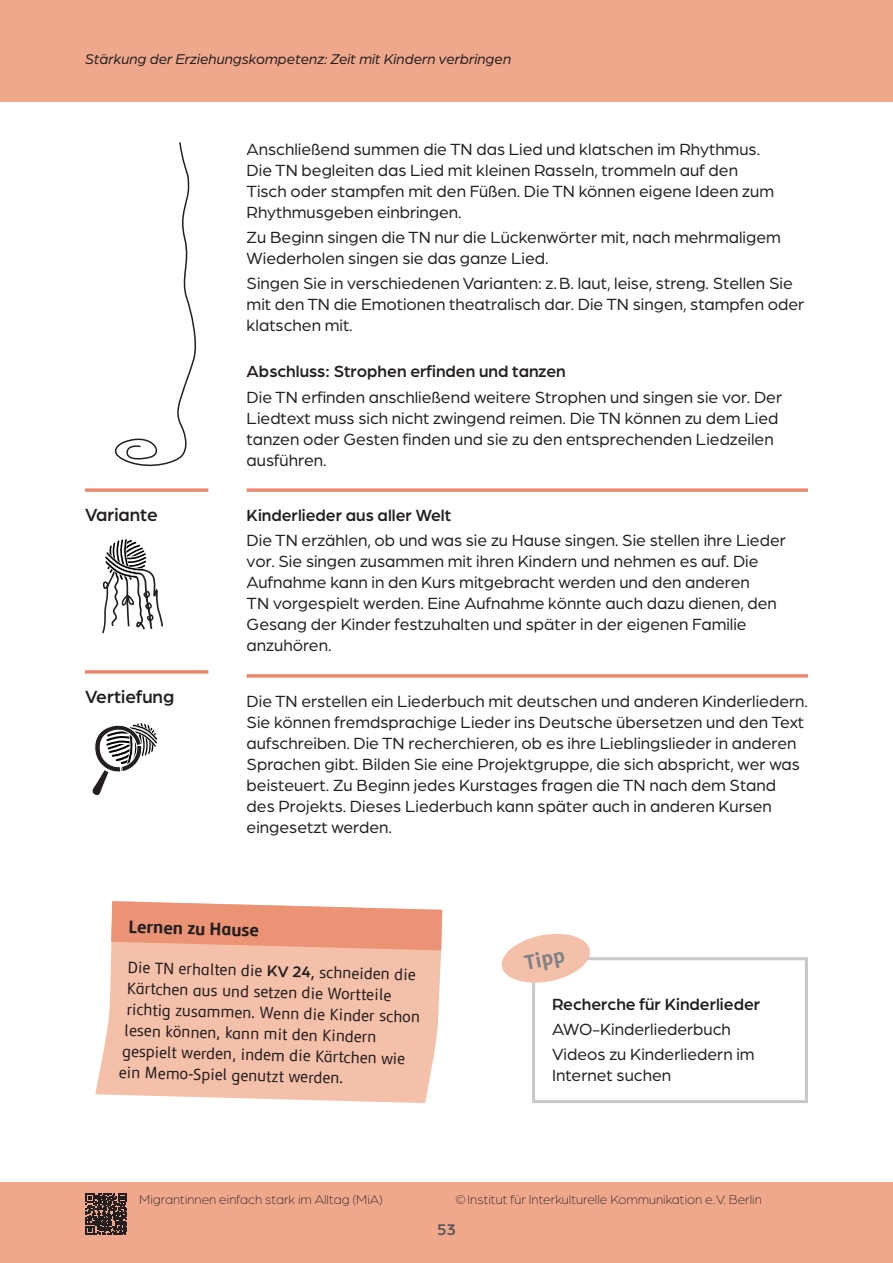
<style>
.page{position:relative;width:893px;height:1263px;background:#fff}
.page>*{position:absolute;margin:0;border:0;box-sizing:border-box;transform-origin:0 0}
.SV_Variante_als_Kate{font:700 21px "Semikolon Plus";color:#808285}
.SV_Kategorien_medium{font:500 18.75px "Arboria";color:#231f20}
.Lernen_zu_Hause_Ü3{font:700 18px "Semikolon Plus";color:#231f20}
.SV_Fließtext_11_5_14{font:17.25px/21px "Arboria";color:#231f20}
.SV_Fließtext_11_5_14-2{font:500 17.25px "Arboria";color:#231f20}
.SV_Variante_eingerüc{font:16.5px "Semikolon Plus";color:#231f20}
.t1{font:500 16.5px "Arboria";color:#57585a}
.Themenfeld_Kopfzeile{font:italic 15px "Arboria";color:#231f20}
.t2{font:300 13.5px "Arboria";color:#231f20}
.s1{font-family:"Arboria";font-weight:500}
</style>
<div class="page">
<div style="left:0;top:0;width:893px;height:102px;background:#f0a88d"></div>
<div style="left:0;top:1182px;width:893px;height:81px;background:#f0a88d"></div>
<svg style="left:86px;top:1193px;width:41px;height:41px"></svg>
<svg style="left:85px;top:488px;width:123px;height:4px"></svg>
<svg style="left:85px;top:670px;width:123px;height:4px"></svg>
<svg style="left:102px;top:539px;width:61px;height:95px"></svg>
<svg style="left:92px;top:723px;width:66px;height:73px"></svg>
<svg style="left:247px;top:488px;width:561px;height:4px;background:#ec987f"></svg>
<svg style="left:247px;top:674px;width:561px;height:4px;background:#ec977e"></svg>
<svg style="left:95px;top:950px;width:347px;height:153px;background:#f5c4b0"></svg>
<svg style="left:111px;top:901px;width:331px;height:49px;background:#eea086"></svg>
<div style="left:532px;top:957px;width:276px;height:146px;border:3px solid #c7c8ca"></div>
<svg style="left:501px;top:933px;width:91px;height:53px"></svg>
<svg style="left:114px;top:142px;width:82px;height:325px"></svg>
<p class="Themenfeld_Kopfzeile" style="left:85px;top:49px;width:428px">Stärkung der Erziehungskompetenz: Zeit mit Kindern verbringen</p>
<p class="SV_Kategorien_medium" style="left:85px;top:502px;width:74px">Variante</p>
<p class="SV_Kategorien_medium" style="left:85px;top:684px;width:91px">Vertiefung</p>
<p class="SV_Fließtext_11_5_14" style="left:247px;top:138px;width:529px">Anschließend summen die TN das Lied und klatschen im Rhythmus.<br>Die TN begleiten das Lied mit kleinen Rasseln, trommeln auf den Tisch oder stampfen mit den Füßen. Die TN können eigene Ideen zum Rhythmusgeben einbringen.</p>
<p class="SV_Fließtext_11_5_14" style="left:247px;top:226px;width:536px">Zu Beginn singen die TN nur die Lückenwörter mit, nach mehrmaligem<br>Wiederholen singen sie das ganze Lied.</p>
<p class="SV_Fließtext_11_5_14" style="left:247px;top:272px;width:559px">Singen Sie in verschiedenen Varianten: z.B. laut, leise, streng. Stellen Sie mit den TN die Emotionen theatralisch dar. Die TN singen, stampfen oder klatschen mit.</p>
<p class="SV_Fließtext_11_5_14-2" style="left:247px;top:360px;width:321px">Abschluss: Strophen erfinden und tanzen</p>
<p class="SV_Fließtext_11_5_14" style="left:247px;top:386px;width:537px">Die TN erfinden anschließend weitere Strophen und singen sie vor. Der Liedtext muss sich nicht zwingend reimen. Die TN können zu dem Lied tanzen oder Gesten finden und sie zu den entsprechenden Liedzeilen ausführen.</p>
<p class="SV_Fließtext_11_5_14-2" style="left:247px;top:504px;width:206px">Kinderlieder aus aller Welt</p>
<p class="SV_Fließtext_11_5_14" style="left:247px;top:529px;width:541px">Die TN erzählen, ob und was sie zu Hause singen. Sie stellen ihre Lieder vor. Sie singen zusammen mit ihren Kindern und nehmen es auf. Die Aufnahme kann in den Kurs mitgebracht werden und den anderen<br>TN vorgespielt werden. Eine Aufnahme könnte auch dazu dienen, den Gesang der Kinder festzuhalten und später in der eigenen Familie anzuhören.</p>
<p class="SV_Fließtext_11_5_14" style="left:247px;top:690px;width:563px">Die TN erstellen ein Liederbuch mit deutschen und anderen Kinderliedern.<br>Sie können fremdsprachige Lieder ins Deutsche übersetzen und den Text aufschreiben. Die TN recherchieren, ob es ihre Lieblingslieder in anderen Sprachen gibt. Bilden Sie eine Projektgruppe, die sich abspricht, wer was beisteuert. Zu Beginn jedes Kurstages fragen die TN nach dem Stand des Projekts. Dieses Liederbuch kann später auch in anderen Kursen eingesetzt werden.</p>
<p class="Lernen_zu_Hause_Ü3" style="left:129px;top:917px;width:132px;rotate:1deg">Lernen zu Hause</p>
<p class="SV_Variante_eingerüc" style="left:128px;top:959px;width:290px;rotate:1deg">Die TN erhalten die <span class="s1">KV 24,</span> schneiden die</p>
<p class="SV_Variante_eingerüc" style="left:127px;top:981px;width:266px;rotate:1deg">Kärtchen aus und setzen die Wortteile</p>
<p class="SV_Variante_eingerüc" style="left:127px;top:1002px;width:295px;rotate:1deg">richtig zusammen. Wenn die Kinder schon</p>
<p class="SV_Variante_eingerüc" style="left:125px;top:1022px;width:254px;rotate:1deg">lesen können, kann mit den Kindern</p>
<p class="SV_Variante_eingerüc" style="left:122px;top:1043px;width:284px;rotate:1deg">gespielt werden, indem die Kärtchen wie</p>
<p class="SV_Variante_eingerüc" style="left:119px;top:1064px;width:226px;rotate:1deg">ein Memo-Spiel genutzt werden.</p>
<p class="SV_Variante_als_Kate" style="left:523px;top:951px;width:41px;rotate:-11deg">Tipp</p>
<p class="SV_Fließtext_11_5_14-2" style="left:552px;top:992px;width:210px">Recherche für Kinderlieder</p>
<p class="SV_Fließtext_11_5_14" style="left:552px;top:1018px;width:180px">AWO-Kinderliederbuch</p>
<p class="SV_Fließtext_11_5_14" style="left:552px;top:1043px;width:204px">Videos zu Kinderliedern im<br>Internet suchen</p>
<p class="t2" style="left:139px;top:1191px;width:245px">Migrantinnen einfach stark im Alltag (MiA)</p>
<p class="t2" style="left:456px;top:1191px;width:308px">©Institut für Interkulturelle Kommunikation e.V. Berlin</p>
<p class="t1" style="left:437px;top:1219px;width:20px">53</p>
</div>
